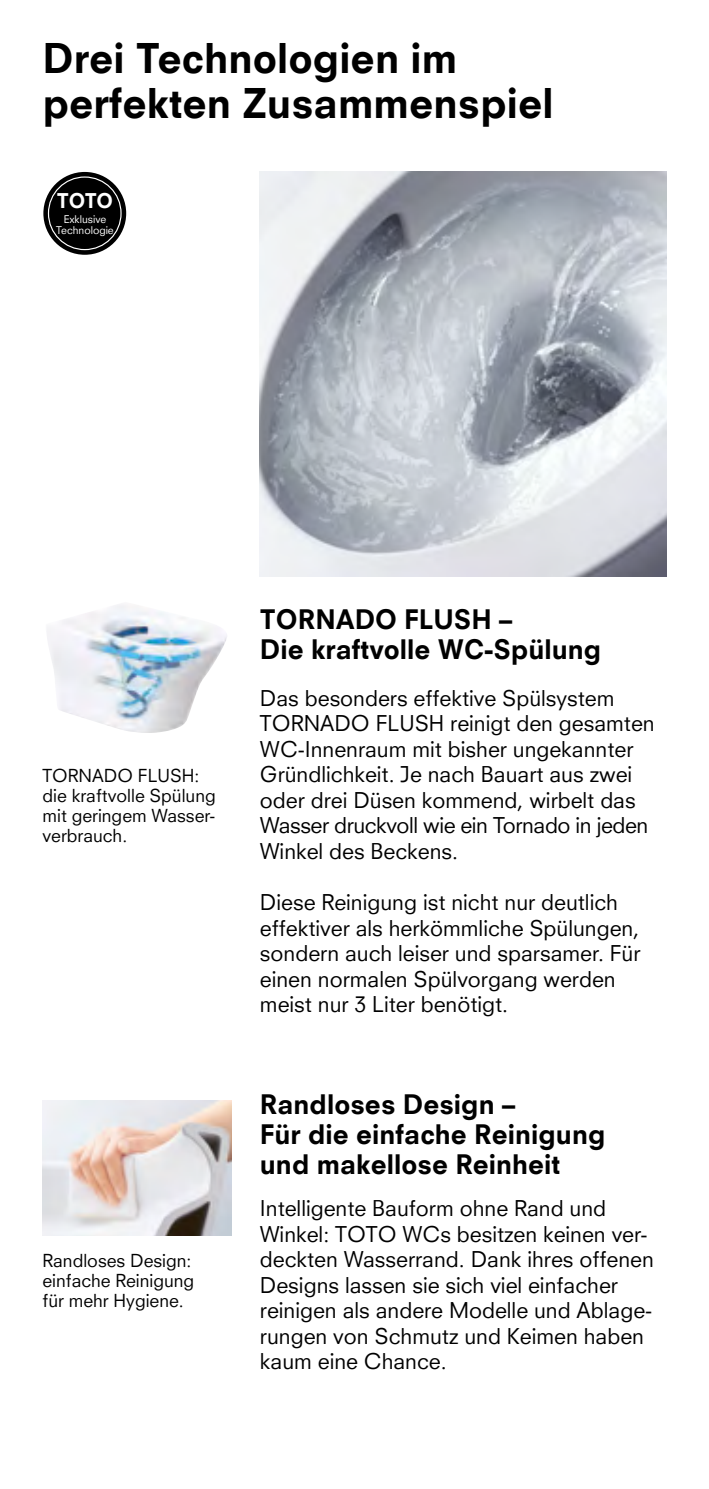
<style>
.page{position:relative;width:709px;height:1489px;background:#fff}
.page>*{position:absolute;margin:0;border:0;box-sizing:border-box;transform-origin:0 0}
.t1{font:800 40px/45px "Neuzeit SLT";color:#000}
.t2{font:800 26.25px/30px "Neuzeit SLT";color:#000}
.t3{font:21.25px/25.5px "Neuzeit SLT";color:#000}
.t4{font:800 19.75px "Neuzeit SLT";color:#fff}
.t5{font:17.5px/20px "Neuzeit SLT";color:#000}
.t6{font:10.25px/10.2px "Neuzeit SLT";color:#fff;text-align:center}
</style>
<div class="page">
<img style="left:260px;top:172px;width:406px;height:404px">
<img style="left:47px;top:604px;width:180px;height:129px">
<img style="left:43px;top:1100px;width:188px;height:135px">
<svg style="left:43px;top:172px;width:83px;height:83px"></svg>
<div style="left:48px;top:177px;width:73px;height:72px;background:#000;border-radius:50%"></div>
<div style="left:48px;top:176px;width:74px;height:74px;border:1px solid #fff;border-radius:50%"></div>
<h1 class="t1" style="left:43px;top:35px;width:512px">Drei Technologien im perfekten Zusammenspiel</h1>
<p class="t4" style="left:57px;top:188px;width:58px">TOTO</p>
<p class="t6" style="left:56px;top:214px;width:59px">Exklusive<br>Technologie</p>
<p class="t5" style="left:43px;top:765px;width:175px">TORNADO FLUSH: die kraftvolle Spülung mit geringem Wasser&shy;verbrauch.</p>
<p class="t5" style="left:43px;top:1250px;width:153px">Randloses Design: einfache Reinigung für mehr Hygiene.</p>
<p class="t2" style="left:260px;top:604px;width:343px">TORNADO FLUSH –<br>Die kraftvolle WC-Spülung</p>
<p class="t3" style="left:260px;top:685px;width:396px">Das besonders effektive Spülsystem TORNADO FLUSH reinigt den gesamten WC-Innenraum mit bisher ungekannter Gründlichkeit. Je nach Bauart aus zwei oder drei Düsen kommend, wirbelt das Wasser druckvoll wie ein Tornado in jeden Winkel des Beckens.</p>
<p class="t3" style="left:260px;top:889px;width:382px">Diese Reinigung ist nicht nur deutlich effektiver als herkömmliche Spülungen, sondern auch leiser und sparsamer. Für einen normalen Spülvorgang werden meist nur 3 Liter benötigt.</p>
<p class="t2" style="left:260px;top:1089px;width:347px">Randloses Design –<br>Für die einfache Reinigung und makellose Reinheit</p>
<p class="t3" style="left:260px;top:1195px;width:395px">Intelligente Bauform ohne Rand und Winkel: TOTO WCs besitzen keinen ver&shy;deckten Wasserrand. Dank ihres offenen Designs lassen sie sich viel einfacher reinigen als andere Modelle und Ablage&shy;rungen von Schmutz und Keimen haben kaum eine Chance.</p>
</div>
